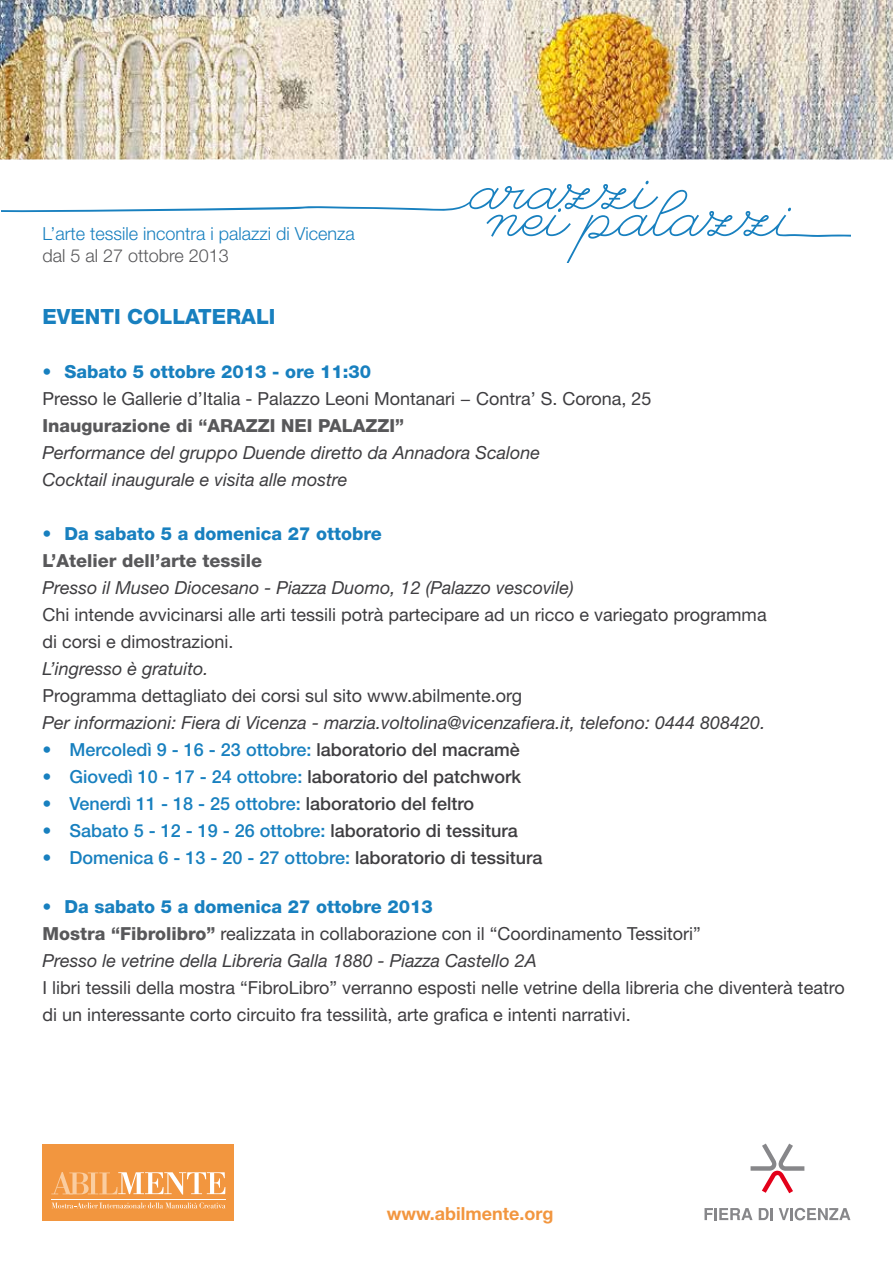
<style>
.page{position:relative;width:893px;height:1263px;background:#fff}
.page>*{position:absolute;margin:0;border:0;box-sizing:border-box;transform-origin:0 0}
.t1{font:800 21px "Helvetica Neue";color:#1880bf}
.t2{font:18px/27px "Helvetica Neue";color:#3e3d40}
.t3{font:italic 18px/27px "Helvetica Neue";color:#3e3d40}
.t4{font:500 18px "Helvetica Neue";color:#1880bf}
.t5{font:800 18px/27px "Helvetica Neue";color:#1880bf}
.t6{font:300 18px "Helvetica Neue";color:#1880bf}
.t7{font:800 18px "Helvetica Neue";color:#58585a}
.t8{font:300 18px "Helvetica Neue";color:#58585a}
.t9{font:700 18px "Helvetica Neue";color:#f2963f}
.s1{font-weight:700;font-stretch:condensed;color:#1880bf}
.s2{font-weight:800;color:#1880bf}
.s3{font-weight:700;font-stretch:condensed}
.s4{color:#58585a}
.s5{color:#3e3d40}
.s6{font-weight:800;color:#58585a}
.s7{font-style:italic}
</style>
<div class="page">
<svg style="left:1px;top:181px;width:849px;height:82px"></svg>
<svg style="left:751px;top:1143px;width:53px;height:50px"></svg>
<svg style="left:704px;top:1208px;width:48px;height:12px"></svg>
<svg style="left:759px;top:1208px;width:14px;height:12px"></svg>
<svg style="left:779px;top:1208px;width:71px;height:12px"></svg>
<div style="left:43px;top:1143px;width:191px;height:77px;background:#f2963f"></div>
<svg style="left:51px;top:1172px;width:174px;height:22px"></svg>
<hr style="left:51px;top:1199px;width:174px;height:1px;background:#fff">
<svg style="left:52px;top:1202px;width:173px;height:6px"></svg>
<img style="left:0;top:0;width:893px;height:159px">
<p class="t6" style="left:43px;top:223px;width:314px">L’arte tessile incontra i palazzi di Vicenza</p>
<p class="t8" style="left:43px;top:244px;width:188px">dal 5 al 27 ottobre 2013</p>
<p class="t1" style="left:43px;top:304px;width:234px">EVENTI COLLATERALI</p>
<p class="t2" style="left:43px;top:358px;width:610px"><span class="s1">•</span> <span class="s2">Sabato 5 ottobre 2013 - ore 11:30<br></span>Presso le Gallerie d’Italia - Palazzo Leoni Montanari − Contra’ S. Corona, 25</p>
<p class="t7" style="left:43px;top:415px;width:363px">Inaugurazione di “ARAZZI NEI PALAZZI”</p>
<p class="t3" style="left:43px;top:439px;width:499px">Performance del gruppo Duende diretto da Annadora Scalone<br>Cocktail inaugurale e visita alle mostre</p>
<p class="t5" style="left:43px;top:520px;width:341px"><span class="s3">•</span> Da sabato 5 a domenica 27 ottobre<br><span class="s4">L’Atelier dell’arte tessile</span></p>
<p class="t3" style="left:43px;top:574px;width:533px">Presso il Museo Diocesano - Piazza Duomo, 12 (Palazzo vescovile)</p>
<p class="t2" style="left:43px;top:601px;width:726px">Chi intende avvicinarsi alle arti tessili potrà partecipare ad un ricco e variegato programma di corsi e dimostrazioni.</p>
<p class="t3" style="left:43px;top:655px;width:168px">L’ingresso è gratuito.</p>
<p class="t2" style="left:43px;top:682px;width:481px">Programma dettagliato dei corsi sul sito www.abilmente.org</p>
<p class="t3" style="left:43px;top:709px;width:724px">Per informazioni: Fiera di Vicenza - marzia.voltolina@vicenzafiera.it, telefono: 0444 808420.</p>
<p class="t4" style="left:43px;top:739px;width:479px">• Mercoledì 9 - 16 - 23 ottobre: <span class="s5">laboratorio del macramè</span></p>
<p class="t4" style="left:43px;top:766px;width:480px">• Giovedì 10 - 17 - 24 ottobre: <span class="s5">laboratorio del patchwork</span></p>
<p class="t4" style="left:43px;top:793px;width:433px">• Venerdì 11 - 18 - 25 ottobre: <span class="s5">laboratorio del feltro</span></p>
<p class="t4" style="left:43px;top:820px;width:477px">• Sabato 5 - 12 - 19 - 26 ottobre: <span class="s5">laboratorio di tessitura</span></p>
<p class="t4" style="left:43px;top:847px;width:501px">• Domenica 6 - 13 - 20 - 27 ottobre: <span class="s5">laboratorio di tessitura</span></p>
<p class="t2" style="left:43px;top:892px;width:660px"><span class="s1">•</span> <span class="s2">Da sabato 5 a domenica 27 ottobre 2013<br></span><span class="s6">Mostra “Fibrolibro”</span> realizzata in collaborazione con il “Coordinamento Tessitori”<br><span class="s7">Presso le vetrine della Libreria Galla 1880 - Piazza Castello 2A</span></p>
<p class="t2" style="left:43px;top:973px;width:804px">I libri tessili della mostra “FibroLibro” verranno esposti nelle vetrine della libreria che diventerà teatro di un interessante corto circuito fra tessilità, arte grafica e intenti narrativi.</p>
<p class="t9" style="left:387px;top:1203px;width:168px">www.abilmente.org</p>
</div>
